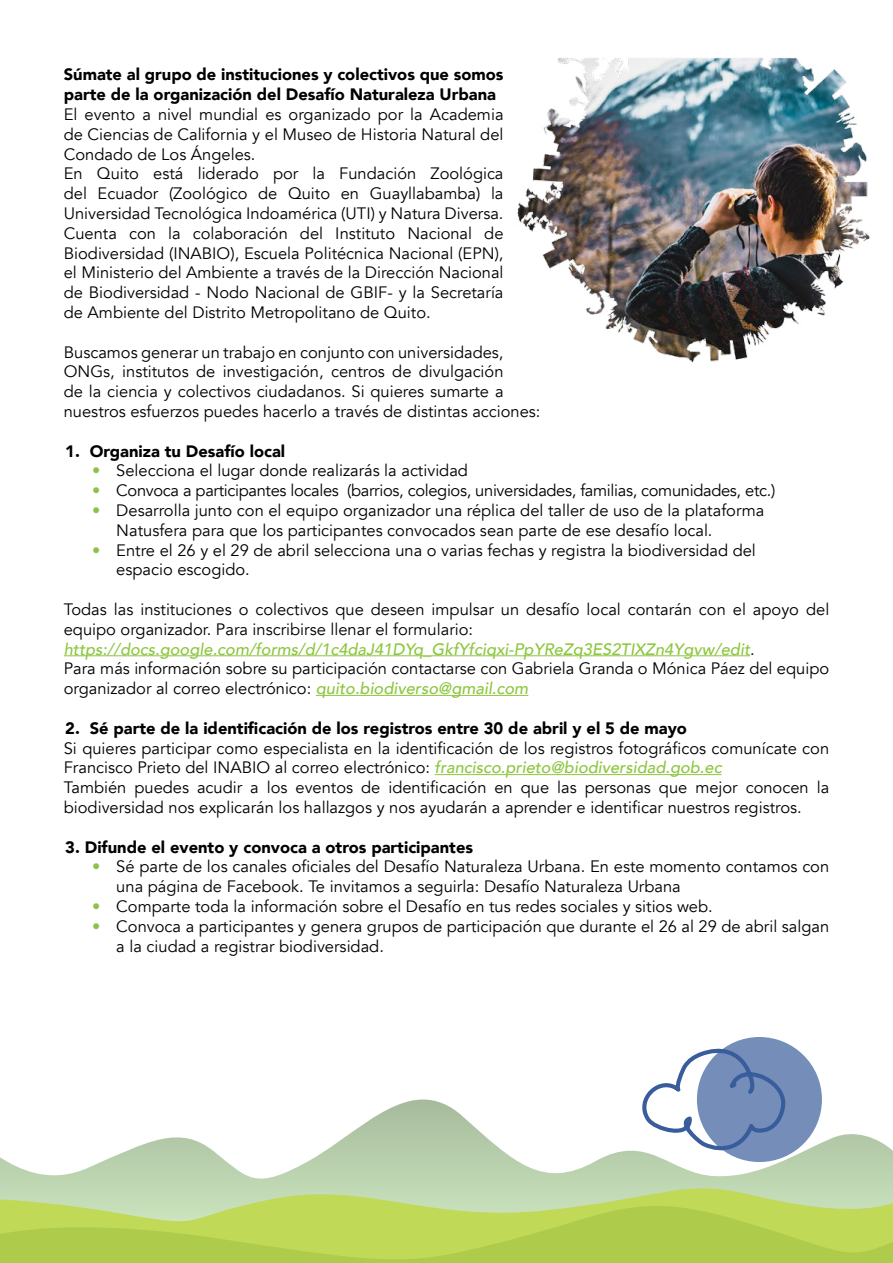
<style>
.page{position:relative;width:893px;height:1263px;background:#fff}
.page>*{position:absolute;margin:0;border:0;box-sizing:border-box;transform-origin:0 0}
.t1{font:16.5px/19.8px "Avenir";color:#000}
.t2{font:900 16.5px/19.8px "Avenir";color:#000}
.t3{font:16.5px "Avenir";letter-spacing:-.02em;color:#000}
.s1{color:#8dc14c}
.s2{font-weight:500;font-style:italic;color:#8dc63f}
</style>
<div class="page">
<svg style="left:0;top:1099px;width:893px;height:80px"></svg>
<div style="left:0;top:1179px;width:893px;height:12px;background:#c0d7b3"></div>
<svg style="left:0;top:1191px;width:893px;height:55px;background:#bcd66b"></svg>
<svg style="left:0;top:1246px;width:893px;height:17px;background:#b0cc4c"></svg>
<div style="left:697px;top:1037px;width:125px;height:125px;background:#748db9;border-radius:50%"></div>
<hr style="left:64px;top:655px;width:686px;height:1px;background:#8dc63f">
<hr style="left:316px;top:695px;width:212px;height:1px;background:#8dc63f">
<hr style="left:435px;top:774px;width:287px;height:1px;background:#8dc63f">
<img style="left:517px;top:58px;width:353px;height:305px">
<svg style="left:634px;top:1045px;width:155px;height:113px"></svg>
<p class="t2" style="left:64px;top:64px;width:441px">Súmate al grupo de instituciones y colectivos que somos parte de la organización del Desafío Naturaleza Urbana</p>
<p class="t1" style="left:64px;top:105px;width:441px">El evento a nivel mundial es organizado por la Academia de Ciencias de California y el Museo de Historia Natural del Condado de Los Ángeles.<br>En Quito está liderado por la Fundación Zoológica del Ecuador (Zoológico de Quito en Guayllabamba) la Universidad Tecnológica Indoamérica (UTI) y Natura Diversa.<br>Cuenta con la colaboración del Instituto Nacional de Biodiversidad (INABIO), Escuela Politécnica Nacional (EPN), el Ministerio del Ambiente a través de la Dirección Nacional de Biodiversidad - Nodo Nacional de GBIF- y la Secretaría de Ambiente del Distrito Metropolitano de Quito.</p>
<p class="t1" style="left:64px;top:342px;width:478px">Buscamos generar un trabajo en conjunto con universidades, ONGs, institutos de investigación, centros de divulgación<br>de la ciencia y colectivos ciudadanos. Si quieres sumarte a nuestros esfuerzos puedes hacerlo a través de distintas acciones:</p>
<p class="t2" style="left:65px;top:440px;width:221px">1. Organiza tu Desafío local</p>
<p class="t1" style="left:92px;top:461px;width:377px"><span class="s1">•</span> Selecciona el lugar donde realizarás la actividad</p>
<p class="t3" style="left:92px;top:481px;width:684px"><span class="s1">•</span> Convoca a participantes locales (barrios, colegios, universidades, familias, comunidades, etc.)</p>
<p class="t1" style="left:116px;top:501px;width:650px;text-indent:-24px"><span class="s1">•</span> Desarrolla junto con el equipo organizador una réplica del taller de uso de la plataforma<br>Natusfera para que los participantes convocados sean parte de ese desafío local.</p>
<p class="t1" style="left:116px;top:540px;width:641px;text-indent:-24px"><span class="s1">•</span> Entre el 26 y el 29 de abril selecciona una o varias fechas y registra la biodiversidad del espacio escogido.</p>
<p class="t1" style="left:64px;top:600px;width:767px">Todas las instituciones o colectivos que deseen impulsar un desafío local contarán con el apoyo del equipo organizador. Para inscribirse llenar el formulario: <span class="s2">https://docs.google.com/forms/d/1c4daJ41DYq_GkfYfciqxi-PpYReZq3ES2TIXZn4Ygvw/edit</span>.<br>Para más información sobre su participación contactarse con Gabriela Granda o Mónica Páez del equipo organizador al correo electrónico: <span class="s2">quito.biodiverso@gmail.com</span></p>
<p class="t2" style="left:65px;top:718px;width:623px">2. Sé parte de la identificación de los registros entre 30 de abril y el 5 de mayo</p>
<p class="t1" style="left:64px;top:738px;width:767px">Si quieres participar como especialista en la identificación de los registros fotográficos comunícate con Francisco Prieto del INABIO al correo electrónico: <span class="s2">francisco.prieto@biodiversidad.gob.ec<br></span>También puedes acudir a los eventos de identificación en que las personas que mejor conocen la biodiversidad nos explicarán los hallazgos y nos ayudarán a aprender e identificar nuestros registros.</p>
<p class="t2" style="left:65px;top:836px;width:409px">3. Difunde el evento y convoca a otros participantes</p>
<p class="t1" style="left:116px;top:857px;width:714px;text-indent:-24px"><span class="s1">•</span> Sé parte de los canales oficiales del Desafío Naturaleza Urbana. En este momento contamos con una página de Facebook. Te invitamos a seguirla: Desafío Naturaleza Urbana</p>
<p class="t1" style="left:92px;top:897px;width:622px"><span class="s1">•</span> Comparte toda la información sobre el Desafío en tus redes sociales y sitios web.</p>
<p class="t1" style="left:116px;top:916px;width:714px;text-indent:-24px"><span class="s1">•</span> Convoca a participantes y genera grupos de participación que durante el 26 al 29 de abril salgan a la ciudad a registrar biodiversidad.</p>
</div>
